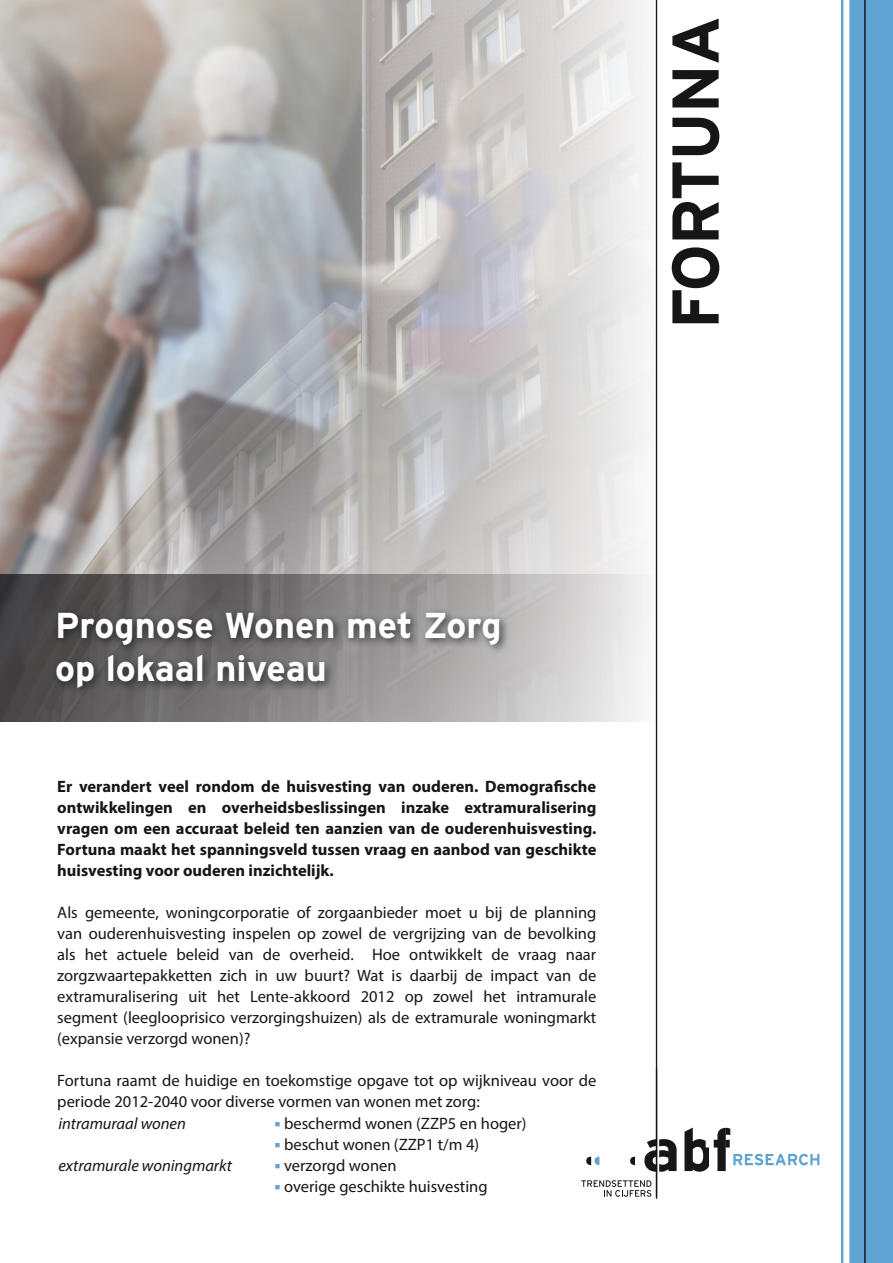
<style>
.page{position:relative;width:893px;height:1263px;background:#fff}
.page>*{position:absolute;margin:0;border:0;box-sizing:border-box;transform-origin:0 0}
.t1{font:700 66px "Interstate";color:#171518}
.t2{font:700 36px/43.2px "Interstate";color:#fff}
.t3{font:16.5px/21px "Myriad Pro";color:#171518;text-align:justify}
.t4{font:700 16.5px/21px "Myriad Pro";color:#171518;text-align:justify}
.t5{font:italic 16.5px "Myriad Pro";color:#171518}
.s1{font-family:"Neighbourhood";color:#60a3d3}
</style>
<div class="page">
<div style="left:841px;top:0;width:52px;height:1263px;background:#60a3d3"></div>
<hr style="left:864px;top:0;width:2px;height:1263px;background:#171518">
<div style="left:843px;top:0;width:6px;height:1263px;background:#fff"></div>
<img style="left:0;top:0;width:656px;height:722px">
<svg style="left:630px;top:1157px;width:5px;height:8px"></svg>
<svg style="left:586px;top:1157px;width:13px;height:8px"></svg>
<svg style="left:644px;top:1139px;width:33px;height:33px"></svg>
<svg style="left:684px;top:1127px;width:135px;height:45px"></svg>
<svg style="left:581px;top:1180px;width:70px;height:17px"></svg>
<hr style="left:656px;top:0;width:1px;height:1199px;background:#171518">
<svg style="left:0;top:574px;width:656px;height:147px;background:#9c999a"></svg>
<div style="left:51px;top:606px;width:459px;height:91px;background:#171518;opacity:.75"></div>
<h1 class="t1" style="left:655px;top:329px;width:315px;rotate:-90deg">fortuna</h1>
<h2 class="t2" style="left:55px;top:603px;width:448px">Prognose Wonen met Zorg op lokaal niveau</h2>
<p class="t4" style="left:57px;top:776px;width:541px">Er verandert veel rondom de huisvesting van ouderen. Demografische ontwikkelingen en overheidsbeslissingen inzake extramuralisering vragen om een accuraat beleid ten aanzien van de ouderenhuisvesting.<br>Fortuna maakt het spanningsveld tussen vraag en aanbod van geschikte huisvesting voor ouderen inzichtelijk.</p>
<p class="t3" style="left:57px;top:902px;width:541px">Als gemeente, woningcorporatie of zorgaanbieder moet u bij de planning van ouderenhuisvesting inspelen op zowel de vergrijzing van de bevolking als het actuele beleid van de overheid. Hoe ontwikkelt de vraag naar zorgzwaartepakketten zich in uw buurt? Wat is daarbij de impact van de extramuralisering uit het Lente-akkoord 2012 op zowel het intramurale segment (leeglooprisico verzorgingshuizen) als de extramurale woningmarkt (expansie verzorgd wonen)?</p>
<p class="t3" style="left:57px;top:1070px;width:540px">Fortuna raamt de huidige en toekomstige opgave tot op wijkniveau voor de periode 2012-2040 voor diverse vormen van wonen met zorg:</p>
<p class="t5" style="left:58px;top:1113px;width:129px">intramuraal wonen</p>
<p class="t3" style="left:274px;top:1113px;width:254px"><span class="s1">•</span> beschermd wonen (ZZP5 en hoger)</p>
<p class="t3" style="left:274px;top:1134px;width:206px"><span class="s1">•</span> beschut wonen (ZZP1 t/m 4)</p>
<p class="t5" style="left:58px;top:1155px;width:175px">extramurale woningmarkt</p>
<p class="t3" style="left:274px;top:1155px;width:124px"><span class="s1">•</span> verzorgd wonen</p>
<p class="t3" style="left:274px;top:1176px;width:215px"><span class="s1">•</span> overige geschikte huisvesting</p>
</div>
